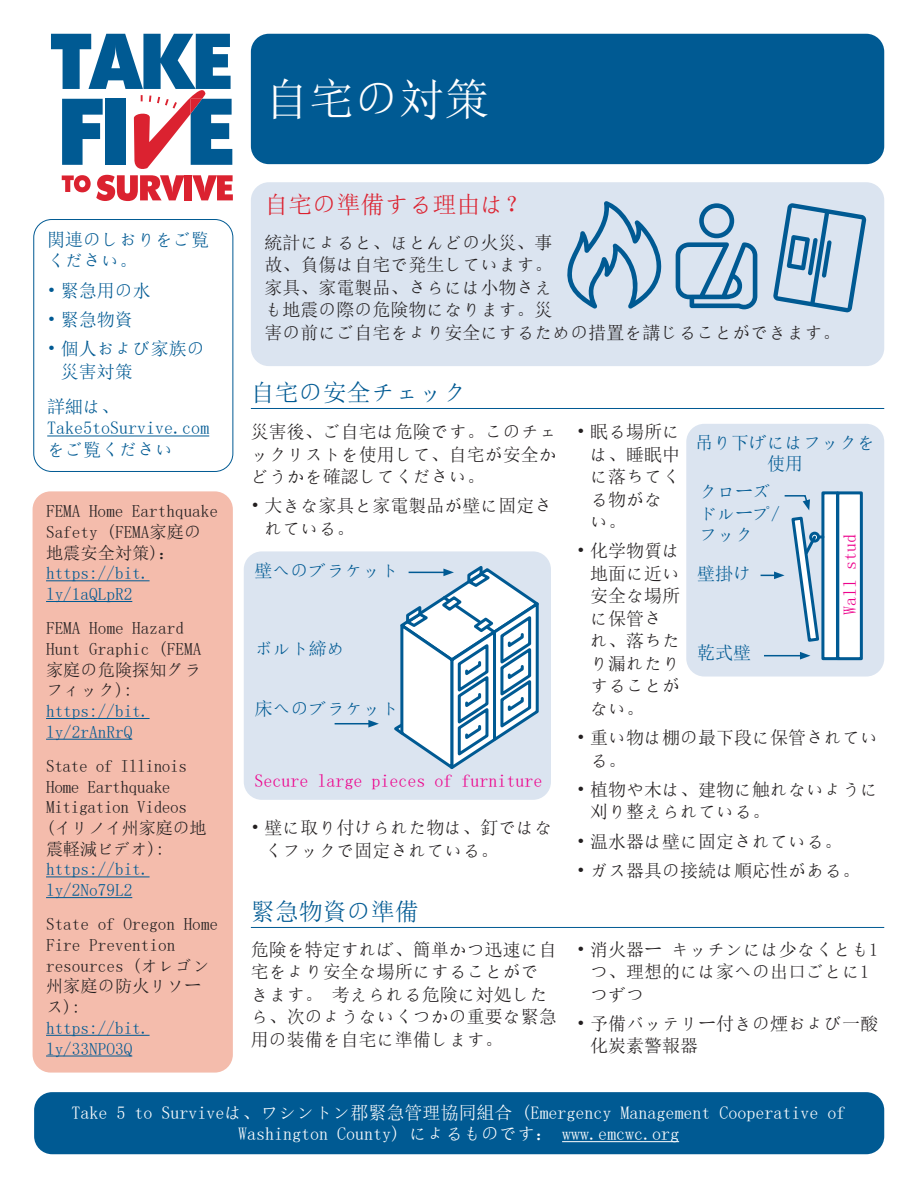
<style>
.page{position:relative;width:918px;height:1188px;background:#fff}
.page>*{position:absolute;margin:0;border:0;box-sizing:border-box;transform-origin:0 0}
.t1{font:45px "N Sim Sun";color:#fff}
.t2{font:24px "N Sim Sun";color:#005a93}
.t3{font:24px "N Sim Sun";color:#db2230}
.t4{font:18px/22.5px "N Sim Sun";color:#231f20}
.t5{font:18px/21.6px "N Sim Sun";color:#005a93}
.t6{font:18px/21.6px "N Sim Sun";color:#fff;text-align:center}
.t7{font:18px "N Sim Sun";color:#ed028c}
.t8{font:17.25px/20.7px "N Sim Sun";color:#231f20}
.t9{font:17.25px/20.7px "N Sim Sun";color:#005a93}
.t10{font:17.25px/20.7px "N Sim Sun";letter-spacing:-.02em;color:#231f20}
</style>
<div class="page">
<div style="left:33px;top:219px;width:200px;height:253px;border:1px solid #005a93;border-radius:18px"></div>
<div style="left:33px;top:491px;width:200px;height:582px;background:#f4bcac;border-radius:18px"></div>
<div style="left:251px;top:34px;width:633px;height:130px;background:#005a93;border-radius:18px"></div>
<svg style="left:51px;top:34px;width:182px;height:167px"></svg>
<hr style="left:47px;top:436px;width:162px;height:1px;background:#005a93">
<div style="left:34px;top:1092px;width:850px;height:62px;background:#005a93;border-radius:18px"></div>
<hr style="left:562px;top:1141px;width:117px;height:1px;background:#fff">
<hr style="left:46px;top:580px;width:104px;height:1px;background:#005a93">
<hr style="left:46px;top:601px;width:86px;height:1px;background:#005a93">
<hr style="left:46px;top:718px;width:104px;height:1px;background:#005a93">
<hr style="left:46px;top:739px;width:86px;height:1px;background:#005a93">
<hr style="left:46px;top:877px;width:104px;height:1px;background:#005a93">
<hr style="left:46px;top:897px;width:86px;height:1px;background:#005a93">
<hr style="left:46px;top:1035px;width:104px;height:1px;background:#005a93">
<hr style="left:46px;top:1056px;width:86px;height:1px;background:#005a93">
<div style="left:251px;top:182px;width:633px;height:184px;background:#dbe4f0;border-radius:18px"></div>
<hr style="left:251px;top:408px;width:633px;height:1px;background:#005a93">
<svg style="left:567px;top:201px;width:95px;height:108px"></svg>
<svg style="left:676px;top:203px;width:81px;height:106px"></svg>
<svg style="left:773px;top:203px;width:94px;height:109px"></svg>
<hr style="left:251px;top:927px;width:633px;height:1px;background:#005a93">
<div style="left:244px;top:551px;width:307px;height:249px;background:#dbe4f0;border-radius:18px"></div>
<svg style="left:394px;top:566px;width:145px;height:204px"></svg>
<hr style="left:335px;top:723px;width:36px;height:1px;background:#005a93">
<svg style="left:368px;top:720px;width:11px;height:8px"></svg>
<div style="left:686px;top:424px;width:198px;height:253px;background:#dbe4f0;border-radius:18px"></div>
<div style="left:823px;top:493px;width:14px;height:166px;background:#fff"></div>
<div style="left:821px;top:491px;width:18px;height:169px;border:3px solid #005a93"></div>
<div style="left:838px;top:493px;width:23px;height:166px;background:#fff"></div>
<div style="left:836px;top:491px;width:27px;height:169px;border:3px solid #005a93"></div>
<hr style="left:764px;top:655px;width:38px;height:1px;background:#005a93">
<svg style="left:800px;top:652px;width:10px;height:8px"></svg>
<svg style="left:761px;top:494px;width:62px;height:150px"></svg>
<p class="t5" style="left:47px;top:229px;width:163px">関連のしおりをご覧ください。</p>
<p class="t5" style="left:47px;top:279px;width:105px">• 緊急用の水</p>
<p class="t5" style="left:47px;top:309px;width:87px">• 緊急物資</p>
<p class="t5" style="left:61px;top:338px;width:145px;line-height:22.5px;text-indent:-14px">• 個人および家族の災害対策</p>
<p class="t5" style="left:47px;top:396px;width:163px">詳細は、<br>Take5toSurvive.comをご覧ください</p>
<p class="t8" style="left:46px;top:501px;width:174px">FEMA Home Earthquake<br>Safety (FEMA家庭の地震安全対策)：</p>
<p class="t9" style="left:46px;top:563px;width:105px">https://bit. ly/1aQLpR2</p>
<p class="t8" style="left:46px;top:618px;width:157px">FEMA Home Hazard<br>Hunt Graphic (FEMA家庭の危険探知グラフィック):</p>
<p class="t9" style="left:46px;top:700px;width:105px">https://bit. ly/2rAnRrQ</p>
<p class="t10" style="left:46px;top:755px;width:162px">State of Illinois<br>Home Earthquake<br>Mitigation Videos<br>(イリノイ州家庭の地震軽減ビデオ):</p>
<p class="t9" style="left:46px;top:859px;width:105px">https://bit. ly/2No79L2</p>
<p class="t8" style="left:46px;top:914px;width:174px">State of Oregon Home<br>Fire Prevention resources (オレゴン州家庭の防火リソース):</p>
<p class="t9" style="left:46px;top:1017px;width:105px">https://bit. ly/33NPO3Q</p>
<h1 class="t1" style="left:264px;top:76px;width:226px">自宅の対策</h1>
<h2 class="t3" style="left:264px;top:192px;width:265px">自宅の準備する理由は？</h2>
<p class="t4" style="left:264px;top:231px;width:577px">統計によると、ほとんどの火災、事<br>故、負傷は自宅で発生しています。<br>家具、家電製品、さらには小物さえ<br>も地震の際の危険物になります。災<br>害の前にご自宅をより安全にするための措置を講じることができます。</p>
<h2 class="t2" style="left:251px;top:381px;width:217px">自宅の安全チェック</h2>
<p class="t4" style="left:251px;top:420px;width:307px;text-align:justify">災害後、ご自宅は危険です。このチェックリストを使用して、自宅が安全かどうかを確認してください。</p>
<p class="t4" style="left:264px;top:495px;width:289px;text-indent:-14px">• 大きな家具と家電製品が壁に固定されている。</p>
<p class="t5" style="left:255px;top:560px;width:146px">壁へのブラケット</p>
<p class="t5" style="left:255px;top:638px;width:91px">ボルト締め</p>
<p class="t5" style="left:255px;top:698px;width:145px">床へのブラケット</p>
<p class="t7" style="left:255px;top:771px;width:289px">Secure large pieces of furniture</p>
<p class="t4" style="left:264px;top:816px;width:289px;text-indent:-14px">• 壁に取り付けられた物は、釘ではなくフックで固定されている。</p>
<p class="t4" style="left:590px;top:420px;width:91px;text-indent:-14px">• 眠る場所には、睡眠中に落ちてくる物がない。</p>
<p class="t4" style="left:590px;top:540px;width:91px;text-indent:-14px">• 化学物質は地面に近い安全な場所に保管され、落ちたり漏れたりすることがない。</p>
<p class="t4" style="left:590px;top:726px;width:289px;text-indent:-14px">• 重い物は棚の最下段に保管されている。</p>
<p class="t4" style="left:590px;top:778px;width:289px;text-indent:-14px">• 植物や木は、建物に触れないように刈り整えられている。</p>
<p class="t4" style="left:577px;top:830px;width:267px">• 温水器は壁に固定されている。</p>
<p class="t4" style="left:577px;top:859px;width:285px">• ガス器具の接続は順応性がある。</p>
<p class="t5" style="left:695px;top:431px;width:181px;text-align:center">吊り下げにはフックを使用</p>
<p class="t5" style="left:699px;top:481px;width:83px">クローズドループ/フック</p>
<p class="t7" style="left:841px;top:615px;width:82px;rotate:-90deg">Wall stud</p>
<p class="t5" style="left:697px;top:563px;width:55px">壁掛け</p>
<p class="t5" style="left:697px;top:642px;width:55px">乾式壁</p>
<h2 class="t2" style="left:251px;top:900px;width:169px">緊急物資の準備</h2>
<p class="t4" style="left:251px;top:938px;width:307px">危険を特定すれば、簡単かつ迅速に自宅をより安全な場所にすることができます。 考えられる危険に対処したら、次のようないくつかの重要な緊急用の装備を自宅に準備します。</p>
<p class="t4" style="left:590px;top:938px;width:289px;text-indent:-14px">• 消火器ー キッチンには少なくとも1つ、理想的には家への出口ごとに1つずつ</p>
<p class="t4" style="left:590px;top:1012px;width:289px;text-indent:-14px">• 予備バッテリー付きの煙および一酸化炭素警報器</p>
<p class="t6" style="left:72px;top:1101px;width:775px">Take 5 to Surviveは、ワシントン郡緊急管理協同組合 (Emergency Management Cooperative of<br>Washington County) によるものです： www.emcwc.org</p>
</div>
